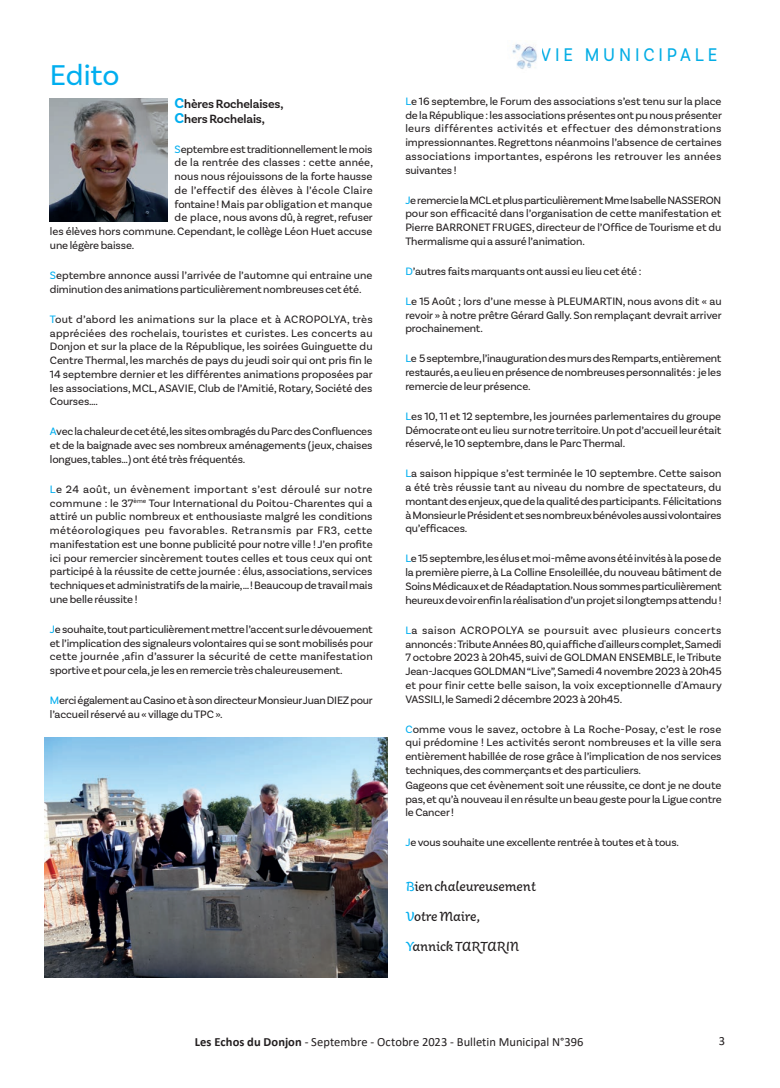
<style>
.page{position:relative;width:780px;height:1088px;background:#fff}
.page>*{position:absolute;margin:0;border:0;box-sizing:border-box;transform-origin:0 0}
.Titres_articles{font:30px "Basic Sans";letter-spacing:-.005em;color:#00aeef}
.Texte_article_édito{font:21.25px "Aisha Arabic";letter-spacing:-.005em;color:#231f20}
.t1{font:19.25px "Basic Sans";letter-spacing:.22em;color:#03ade5;scale:.91 1}
.t2{font:12.5px "Calibri";color:#231f20}
.Texte_article_édito-2{font:600 12.5px "Basic Sans";letter-spacing:-.01em;color:#231f20}
.Texte_article_édito-3{font:11.25px/13.8px "Basic Sans";letter-spacing:-.01em;color:#231f20;text-align:justify}
.Texte_article_édito-4{font:11.25px "Basic Sans";letter-spacing:.025em;color:#231f20}
.Texte_article_édito-5{font:11.25px "Basic Sans";letter-spacing:.015em;color:#231f20}
.Texte_article_édito-6{font:11.25px "Basic Sans";letter-spacing:.01em;color:#231f20}
.s1{font-weight:700;font-size:15px;color:#00aeef}
.s2{color:#00aeef}
.s3{font-weight:700}
</style>
<div class="page">
<img style="left:50px;top:98px;width:117px;height:123px">
<img style="left:44px;top:738px;width:343px;height:239px">
<img style="left:512px;top:44px;width:25px;height:25px">
<p class="Titres_articles" style="left:50px;top:57px;width:71px">Edito</p>
<p class="Texte_article_édito-2" style="left:175px;top:96px;width:110px"><span class="s1">C</span>hères Rochelaises,</p>
<p class="Texte_article_édito-2" style="left:175px;top:111px;width:92px"><span class="s1">C</span>hers Rochelais,</p>
<p class="Texte_article_édito-3" style="left:175px;top:142px;width:199px"><span class="s2">S</span>eptembre est traditionnellement le mois</p>
<p class="Texte_article_édito-6" style="left:175px;top:156px;width:200px">de la rentrée des classes : cette année,</p>
<p class="Texte_article_édito-3" style="left:175px;top:170px;width:199px">nous nous réjouissons de la forte hausse</p>
<p class="Texte_article_édito-4" style="left:175px;top:183px;width:199px">de l’effectif des élèves à l’école Claire</p>
<p class="Texte_article_édito-5" style="left:175px;top:197px;width:199px">fontaine ! Mais par obligation et manque</p>
<p class="Texte_article_édito-3" style="left:175px;top:211px;width:200px">de place, nous avons dû, à regret, refuser</p>
<p class="Texte_article_édito-3" style="left:50px;top:224px;width:324px">les élèves hors commune. Cependant, le collège Léon Huet accuse</p>
<p class="Texte_article_édito-3" style="left:50px;top:238px;width:86px">une légère baisse.</p>
<p class="Texte_article_édito-3" style="left:50px;top:268px;width:324px"><span class="s2">S</span>eptembre annonce aussi l’arrivée de l’automne qui entraine une diminution des animations particulièrement nombreuses cet été.</p>
<p class="Texte_article_édito-3" style="left:50px;top:312px;width:324px"><span class="s2">T</span>out d’abord les animations sur la place et à ACROPOLYA, très appréciées des rochelais, touristes et curistes. Les concerts au Donjon et sur la place de la République, les soirées Guinguette du Centre Thermal, les marchés de pays du jeudi soir qui ont pris fin le 14 septembre dernier et les différentes animations proposées par les associations, MCL, ASAVIE, Club de l’Amitié, Rotary, Société des Courses….</p>
<p class="Texte_article_édito-3" style="left:50px;top:424px;width:324px"><span class="s2">A</span>vec la chaleur de cet été, les sites ombragés du Parc des Confluences et de la baignade avec ses nombreux aménagements (jeux, chaises longues, tables…) ont été très fréquentés.</p>
<p class="Texte_article_édito-3" style="left:50px;top:482px;width:324px"><span class="s2">L</span>e 24 août, un évènement important s’est déroulé sur notre commune : le 37<sup>ème</sup> Tour International du Poitou-Charentes qui a attiré un public nombreux et enthousiaste malgré les conditions météorologiques peu favorables. Retransmis par FR3, cette manifestation est une bonne publicité pour notre ville ! J’en profite ici pour remercier sincèrement toutes celles et tous ceux qui ont participé à la réussite de cette journée : élus, associations, services techniques et administratifs de la mairie, … ! Beaucoup de travail mais une belle réussite !</p>
<p class="Texte_article_édito-3" style="left:50px;top:622px;width:324px"><span class="s2">J</span>e souhaite, tout particulièrement mettre l’accent sur le dévouement et l’implication des signaleurs volontaires qui se sont mobilisés pour cette journée ,afin d’assurer la sécurité de cette manifestation sportive et pour cela, je les en remercie très chaleureusement.</p>
<p class="Texte_article_édito-3" style="left:50px;top:693px;width:324px"><span class="s2">M</span>erci également au Casino et à son directeur Monsieur Juan DIEZ pour l’accueil réservé au « village du TPC ».</p>
<h3 class="t1" style="left:540px;top:43px;width:196px">VIE MUNICIPALE</h3>
<p class="Texte_article_édito-3" style="left:405px;top:94px;width:318px"><span class="s2">L</span>e 16 septembre, le Forum des associations s’est tenu sur la place de la République : les associations présentes ont pu nous présenter leurs différentes activités et effectuer des démonstrations impressionnantes. Regrettons néanmoins l’absence de certaines associations importantes, espérons les retrouver les années suivantes !</p>
<p class="Texte_article_édito-3" style="left:405px;top:193px;width:317px"><span class="s2">J</span>e remercie la MCL et plus particulièrement Mme Isabelle NASSERON pour son efficacité dans l’organisation de cette manifestation et Pierre BARRONET FRUGES, directeur de l’Office de Tourisme et du Thermalisme qui a assuré l’animation.</p>
<p class="Texte_article_édito-3" style="left:405px;top:264px;width:238px"><span class="s2">D</span>’autres faits marquants ont aussi eu lieu cet été :</p>
<p class="Texte_article_édito-3" style="left:405px;top:294px;width:318px"><span class="s2">L</span>e 15 Août ; lors d’une messe à PLEUMARTIN, nous avons dit « au revoir » à notre prêtre Gérard Gally. Son remplaçant devrait arriver prochainement.</p>
<p class="Texte_article_édito-3" style="left:405px;top:352px;width:317px"><span class="s2">L</span>e 5 septembre, l’inauguration des murs des Remparts, entièrement restaurés, a eu lieu en présence de nombreuses personnalités : je les remercie de leur présence.</p>
<p class="Texte_article_édito-3" style="left:405px;top:409px;width:317px"><span class="s2">L</span>es 10, 11 et 12 septembre, les journées parlementaires du groupe Démocrate ont eu lieu sur notre territoire. Un pot d’accueil leur était réservé, le 10 septembre, dans le Parc Thermal.</p>
<p class="Texte_article_édito-3" style="left:405px;top:467px;width:318px"><span class="s2">L</span>a saison hippique s’est terminée le 10 septembre. Cette saison a été très réussie tant au niveau du nombre de spectateurs, du montant des enjeux, que de la qualité des participants. Félicitations à Monsieur le Président et ses nombreux bénévoles aussi volontaires qu’efficaces.</p>
<p class="Texte_article_édito-3" style="left:405px;top:552px;width:318px"><span class="s2">L</span>e 15 septembre, les élus et moi-même avons été invités à la pose de la première pierre, à La Colline Ensoleillée, du nouveau bâtiment de Soins Médicaux et de Réadaptation. Nous sommes particulièrement heureux de voir enfin la réalisation d’un projet si longtemps attendu !</p>
<p class="Texte_article_édito-3" style="left:405px;top:623px;width:318px"><span class="s2">L</span>a saison ACROPOLYA se poursuit avec plusieurs concerts annoncés : Tribute Années 80, qui affiche d'ailleurs complet, Samedi 7 octobre 2023 à 20h45, suivi de GOLDMAN ENSEMBLE, le Tribute Jean-Jacques GOLDMAN “Live”, Samedi 4 novembre 2023 à 20h45 et pour finir cette belle saison, la voix exceptionnelle d'Amaury VASSILI, le Samedi 2 décembre 2023 à 20h45.</p>
<p class="Texte_article_édito-3" style="left:405px;top:722px;width:318px"><span class="s2">C</span>omme vous le savez, octobre à La Roche-Posay, c’est le rose qui prédomine ! Les activités seront nombreuses et la ville sera entièrement habillée de rose grâce à l’implication de nos services techniques, des commerçants et des particuliers.</p>
<p class="Texte_article_édito-3" style="left:405px;top:778px;width:318px">Gageons que cet évènement soit une réussite, ce dont je ne doute pas, et qu’à nouveau il en résulte un beau geste pour la Ligue contre le Cancer !</p>
<p class="Texte_article_édito-3" style="left:405px;top:835px;width:275px"><span class="s2">J</span>e vous souhaite une excellente rentrée à toutes et à tous.</p>
<p class="Texte_article_édito" style="left:405px;top:871px;width:132px"><span class="s2">B</span>ien chaleureusement</p>
<p class="Texte_article_édito" style="left:405px;top:901px;width:76px"><span class="s2">V</span>otre Maire,</p>
<p class="Texte_article_édito" style="left:405px;top:931px;width:115px"><span class="s2">Y</span>annick TARTARIN</p>
<p class="t2" style="left:195px;top:1033px;width:390px"><span class="s3">Les Echos du Donjon</span> - Septembre - Octobre 2023 - Bulletin Municipal N°396</p>
<p class="t2" style="left:719px;top:1032px;width:8px">3</p>
</div>
